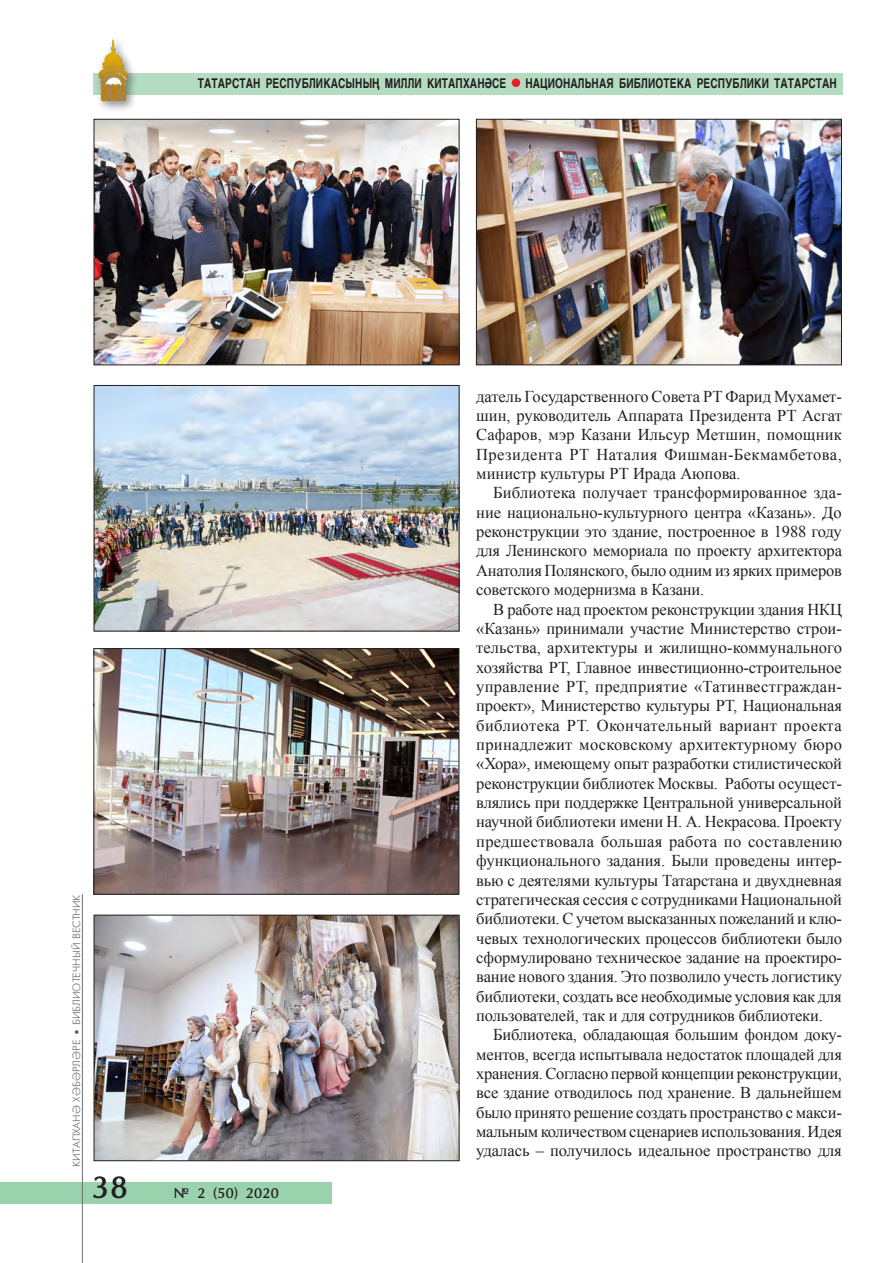
<style>
.page{position:relative;width:893px;height:1263px;background:#fff}
.page>*{position:absolute;margin:0;border:0;box-sizing:border-box;transform-origin:0 0}
.t1{font:700 33px "TT Optima";color:#231f20}
._5_текст{font:16.5px/19.4px "Times New Roman";letter-spacing:-.01em;color:#231f20;text-align:justify}
.t2{font:700 15px "TT Optima";color:#231f20}
._5_Рубрика{font:700 13.5px "TT Helvetica";letter-spacing:.01em;color:#231f20;scale:.75 1}
.t3{font:10.5px "TT Futuris";color:#6c6d70}
</style>
<div class="page">
<div style="left:0;top:1182px;width:332px;height:21px;background:#9ad2ae"></div>
<hr style="left:82px;top:894px;width:1px;height:369px;background:#6c6d70">
<svg style="left:75px;top:1030px;width:4px;height:4px"></svg>
<div style="left:94px;top:73px;width:749px;height:21px;background:#b3dcc0"></div>
<div style="left:512px;top:79px;width:8px;height:8px;background:#ee1d23;border-radius:50%"></div>
<div style="left:94px;top:35px;width:45px;height:78px;background:#231f20;opacity:.5"></div>
<img style="left:97px;top:39px;width:31px;height:63px">
<img style="left:478px;top:121px;width:362px;height:242px">
<div style="left:476px;top:119px;width:366px;height:246px;border:1px solid #231f20"></div>
<img style="left:96px;top:121px;width:361px;height:242px">
<div style="left:94px;top:119px;width:365px;height:246px;border:1px solid #231f20"></div>
<img style="left:96px;top:387px;width:361px;height:242px">
<div style="left:94px;top:385px;width:365px;height:246px;border:1px solid #231f20"></div>
<img style="left:96px;top:650px;width:361px;height:242px">
<div style="left:94px;top:648px;width:365px;height:246px;border:1px solid #231f20"></div>
<img style="left:96px;top:917px;width:361px;height:242px">
<div style="left:94px;top:915px;width:365px;height:246px;border:1px solid #231f20"></div>
<p class="_5_Рубрика" style="left:198px;top:76px;width:413px">ТАТАРСТАН РЕСПУБЛИКАСЫНЫҢ МИЛЛИ КИТАПХАНӘСЕ</p>
<p class="_5_Рубрика" style="left:525px;top:76px;width:417px">НАЦИОНАЛЬНАЯ БИБЛИОТЕКА РЕСПУБЛИКИ ТАТАРСТАН</p>
<p class="t3" style="left:71px;top:1025px;width:132px;rotate:-90deg">БИБЛИОТЕЧНЫЙ ВЕСТНИК</p>
<p class="t3" style="left:71px;top:1167px;width:128px;rotate:-90deg">КИТАПХАНӘ ХӘБӘРЛӘРЕ</p>
<h1 class="t1" style="left:92px;top:1170px;width:38px">38</h1>
<p class="t2" style="left:174px;top:1185px;width:107px">№ 2 (50) 2020</p>
<p class="_5_текст" style="left:476px;top:386px;width:367px">датель Государственного Совета РТ Фарид Мухамет&shy;шин, руководитель Аппарата Президента РТ Асгат Сафаров, мэр Казани Ильсур Метшин, помощник Президента РТ Наталия Фишман-Бекмамбетова, министр культуры РТ Ирада Аюпова.</p>
<p class="_5_текст" style="left:476px;top:483px;width:367px;text-indent:17px">Библиотека получает трансформированное зда&shy;ние национально-культурного центра «Казань». До реконструкции это здание, построенное в 1988 году для Ленинского мемориала по проекту архитектора Анатолия Полянского, было одним из ярких примеров советского модернизма в Казани.</p>
<p class="_5_текст" style="left:476px;top:599px;width:367px;text-indent:17px">В работе над проектом реконструкции здания НКЦ «Казань» принимали участие Министерство строи&shy;тельства, архитектуры и жилищно-коммунального хозяйства РТ, Главное инвестиционно-строительное управление РТ, предприятие «Татинвестграждан&shy;проект», Министерство культуры РТ, Национальная библиотека РТ. Окончательный вариант проекта принадлежит московскому архитектурному бюро «Хора», имеющему опыт разработки стилистической реконструкции библиотек Москвы. Работы осущест&shy;влялись при поддержке Центральной универсальной научной библиотеки имени Н. А. Некрасова. Проекту предшествовала большая работа по составлению функционального задания. Были проведены интер&shy;вью с деятелями культуры Татарстана и двухдневная стратегическая сессия с сотрудниками Национальной библиотеки. С учетом высказанных пожеланий и клю&shy;чевых технологических процессов библиотеки было сформулировано техническое задание на проектиро&shy;вание нового здания. Это позволило учесть логистику библиотеки, создать все необходимые условия как для пользователей, так и для сотрудников библиотеки.</p>
<p class="_5_текст" style="left:476px;top:1025px;width:367px;text-indent:17px">Библиотека, обладающая большим фондом доку&shy;ментов, всегда испытывала недостаток площадей для хранения. Согласно первой концепции реконструкции, все здание отводилось под хранение. В дальнейшем было принято решение создать пространство с макси&shy;мальным количеством сценариев использования. Идея удалась – получилось идеальное пространство для</p>
</div>
